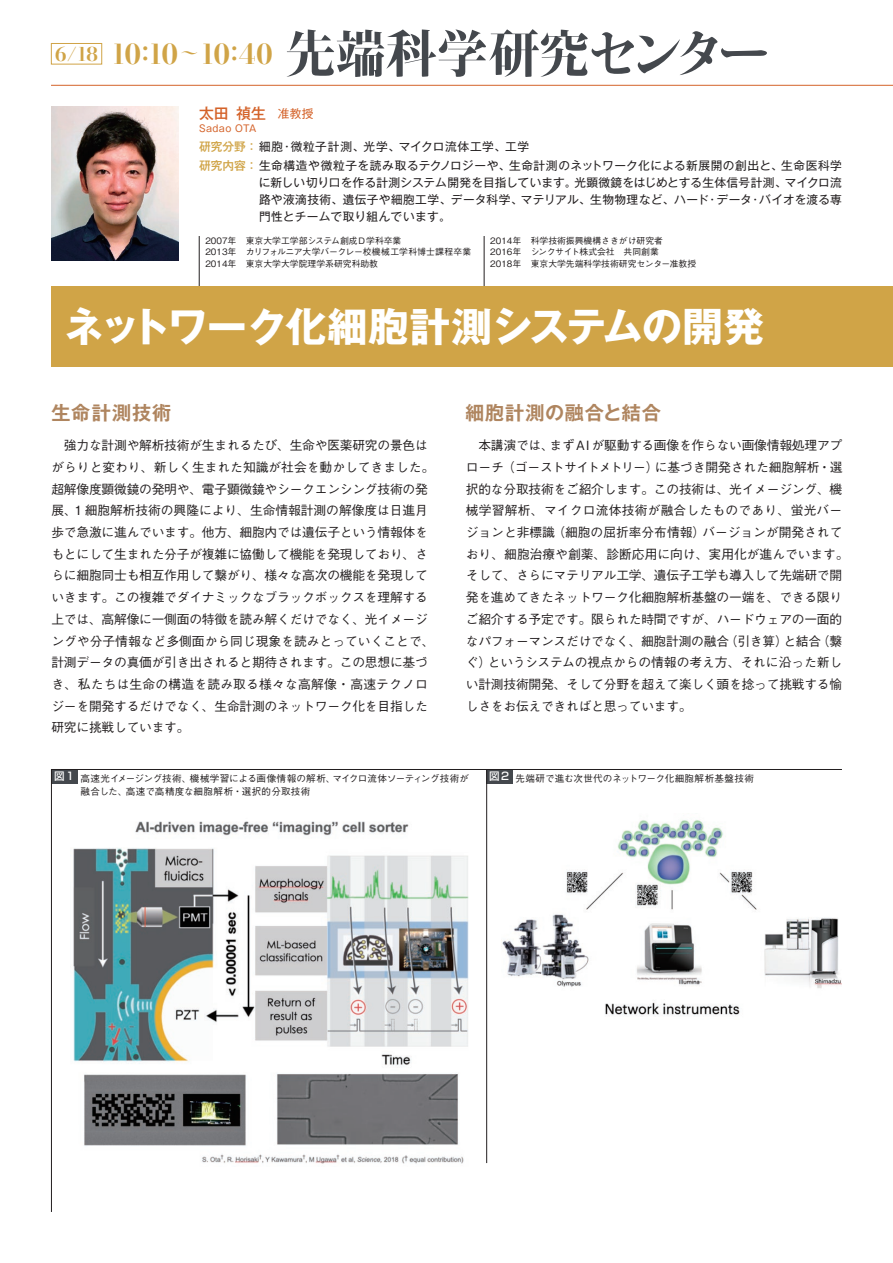
<style>
.page{position:relative;width:893px;height:1263px;background:#fff}
.page>*{position:absolute;margin:0;border:0;box-sizing:border-box;transform-origin:0 0}
.t1{font:700 40.35px "Gothic MB101 Pro";letter-spacing:-.025em;color:#fff}
.t2{font:800 27.6px "Kocho Std";letter-spacing:-.12em;color:#d0a447}
.t3{font:700 19.2px "Gothic MB101 Pro De";letter-spacing:.045em;color:#af855f}
.t4{font:500 14.85px "Gothic MB101 Pro";color:#d46229}
.t5{font:500 12.75px/21.8px "Gothic BBB Pro";letter-spacing:-.015em;color:#231f20}
.t6{font:11.7px/17px "Gothic MB101 Pro";letter-spacing:.04em;color:#231f20}
.t7{font:500 10.65px "Shin Go Pro";color:#fff}
.t8{font:500 9.6px/12.8px "Gothic BBB Pro";letter-spacing:.015em;color:#231f20}
.t9{font:9.6px "Gothic MB101 Pro";letter-spacing:.045em;color:#d46229}
.t10{font:500 8.85px/11.7px "Gothic BBB Pro";color:#231f20}
.s1{font-size:19.2px}
.s2{font-size:51px;color:#44484d}
.s3{font-weight:400;font-size:11.7px}
.s4{font-weight:500;color:#d0a447}
</style>
<div class="page">
<hr style="left:199px;top:236px;width:1px;height:77px;background:#231f20">
<hr style="left:484px;top:236px;width:1px;height:77px;background:#231f20">
<div style="left:51px;top:43px;width:51px;height:21px;border:1px solid #d0a447"></div>
<hr style="left:51px;top:85px;width:842px;height:1px;background:#d46229">
<div style="left:51px;top:286px;width:842px;height:81px;background:#d0a447"></div>
<img style="left:51px;top:106px;width:128px;height:154px">
<svg style="left:51px;top:769px;width:791px;height:443px"></svg>
<hr style="left:486px;top:769px;width:1px;height:394px;background:#231f20">
<h2 class="t2" style="left:55px;top:31px;width:716px"><span class="s1">6/18</span> 10:10 <sup>～</sup>10:40 <span class="s2">先端科学研究センター</span></h2>
<p class="t4" style="left:199px;top:101px;width:116px">太田 禎生<span class="s3">　准教授</span></p>
<p class="t9" style="left:199px;top:120px;width:59px">Sadao OTA</p>
<p class="t6" style="left:199px;top:135px;width:644px;line-height:19.2px"><span class="s4">研究分野：</span>細胞・微粒子計測、光学、マイクロ流体工学、工学<br><span class="s4">研究内容：</span>生命構造や微粒子を読み取るテクノロジーや、生命計測のネットワーク化による新展開の創出と、生命医科学</p>
<p class="t6" style="left:259px;top:172px;width:585px;text-align:justify">に新しい切り口を作る計測システム開発を目指しています。光顕微鏡をはじめとする生体信号計測、マイクロ流路や液滴技術、遺伝子や細胞工学、データ科学、マテリアル、生物物理など、ハード・データ・バイオを渡る専門性とチームで取り組んでいます。</p>
<p class="t10" style="left:205px;top:233px;width:267px">2007年 東京大学工学部システム創成D学科卒業<br>2013年 カリフォルニア大学バークレー校機械工学科博士課程卒業<br>2014年 東京大学大学院理学系研究科助教</p>
<p class="t10" style="left:490px;top:233px;width:207px">2014年 科学技術振興機構さきがけ研究者<br>2016年 シンクサイト株式会社　共同創業<br>2018年 東京大学先端科学技術研究センター准教授</p>
<h1 class="t1" style="left:64px;top:293px;width:702px">ネットワーク化細胞計測システムの開発</h1>
<h3 class="t3" style="left:51px;top:397px;width:122px">生命計測技術</h3>
<h3 class="t3" style="left:465px;top:397px;width:197px">細胞計測の融合と結合</h3>
<p class="t5" style="left:51px;top:433px;width:385px">　強力な計測や解析技術が生まれるたび、生命や医薬研究の景色はがらりと変わり、新しく生まれた知識が社会を動かしてきました。超解像度顕微鏡の発明や、電子顕微鏡やシークエンシング技術の発展、１細胞解析技術の興隆により、生命情報計測の解像度は日進月歩で急激に進んでいます。他方、細胞内では遺伝子という情報体をもとにして生まれた分子が複雑に協働して機能を発現しており、さらに細胞同士も相互作用して繋がり、様々な高次の機能を発現していきます。この複雑でダイナミックなブラックボックスを理解する上では、高解像に一側面の特徴を読み解くだけでなく、光イメージングや分子情報など多側面から同じ現象を読みとっていくことで、計測データの真価が引き出されると期待されます。この思想に基づき、私たちは生命の構造を読み取る様々な高解像・高速テクノロジーを開発するだけでなく、生命計測のネットワーク化を目指した研究に挑戦しています。</p>
<p class="t5" style="left:466px;top:433px;width:385px">　本講演では、まずAI が駆動する画像を作らない画像情報処理アプローチ（ゴーストサイトメトリー）に基づき開発された細胞解析・選択的な分取技術をご紹介します。この技術は、光イメージング、機械学習解析、マイクロ流体技術が融合したものであり、蛍光バージョンと非標識（細胞の屈折率分布情報）バージョンが開発されており、細胞治療や創薬、診断応用に向け、実用化が進んでいます。そして、さらにマテリアル工学、遺伝子工学も導入して先端研で開発を進めてきたネットワーク化細胞解析基盤の一端を、できる限りご紹介する予定です。限られた時間ですが、ハードウェアの一面的なパフォーマンスだけでなく、細胞計測の融合（引き算）と結合（繋ぐ）というシステムの視点からの情報の考え方、それに沿った新しい計測技術開発、そして分野を超えて楽しく頭を捻って挑戦する愉しさをお伝えできればと思っています。</p>
<p class="t7" style="left:54px;top:767px;width:23px">図１</p>
<p class="t8" style="left:489px;top:771px;width:266px"><sup>図２</sup>先端研で進む次世代のネットワーク化細胞解析基盤技術</p>
<p class="t8" style="left:81px;top:771px;width:390px">高速光イメージング技術、機械学習による画像情報の解析、マイクロ流体ソーティング技術が融合した、高速で高精度な細胞解析・選択的分取技術</p>
</div>
